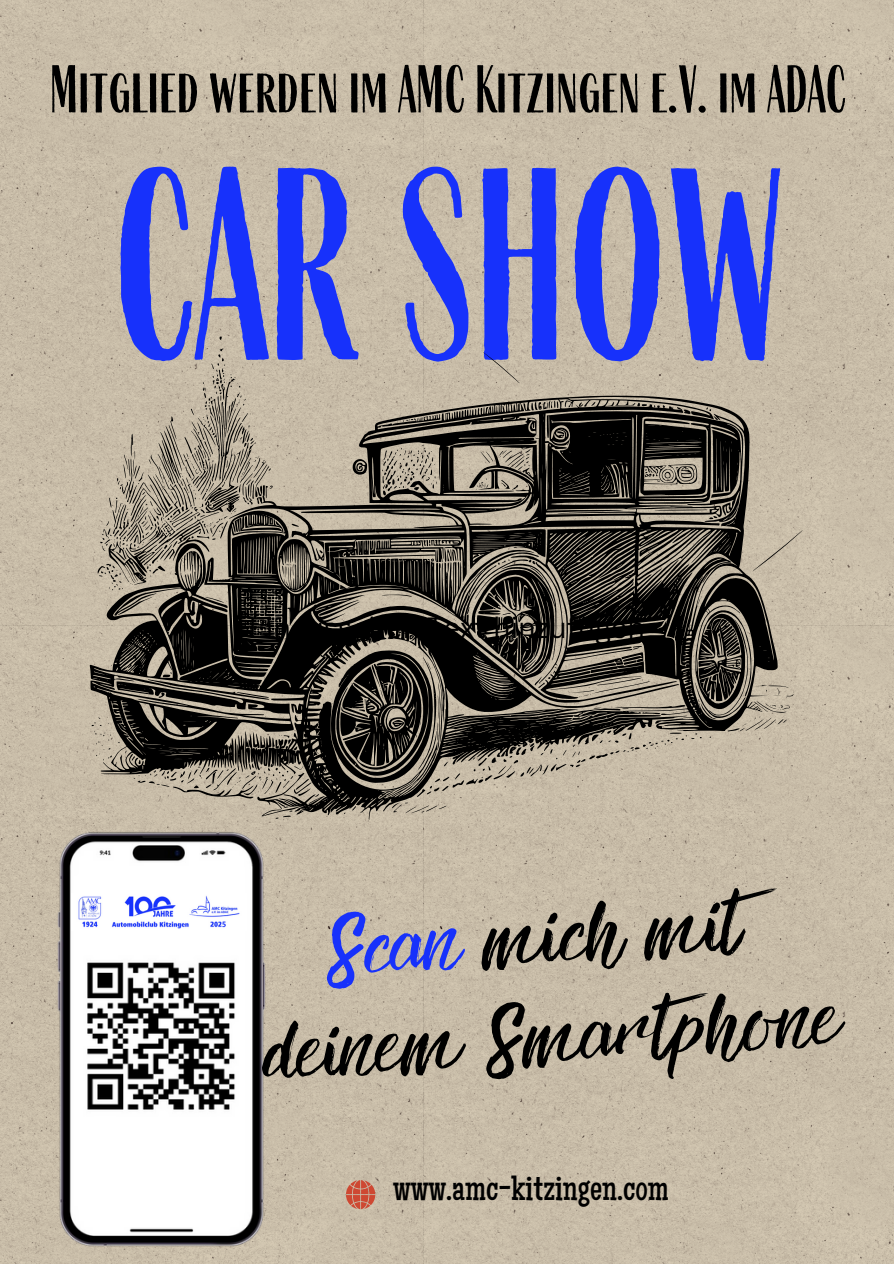
<style>
.page{position:relative;width:894px;height:1264px;background:#fff}
.page>*{position:absolute;margin:0;border:0;box-sizing:border-box;transform-origin:0 0}
.t1{font:225px "Farmhand Sans";color:#1731fb}
.t2{font:72px/99.8px "Rebel";color:#000;text-align:center}
.t3{font:55.5px "Farmhand Sans";color:#000}
.t4{font:34.5px "Maiden Orange";color:#000}
.t5{font:28.5px "Canva Sans";color:#000}
.s1{color:#1731fb}
</style>
<div class="page">
<img style="left:0;top:0;width:893px;height:1263px">
<svg style="left:89px;top:336px;width:715px;height:484px;background:#7c7468"></svg>
<img style="left:46px;top:828px;width:226px;height:423px">
<img style="left:72px;top:893px;width:174px;height:37px">
<svg style="left:346px;top:1179px;width:29px;height:30px"></svg>
<p class="t3" style="left:50px;top:55px;width:797px">Mitglied werden im AMC Kitzingen e.V. im ADAC</p>
<p class="t1" style="left:112px;top:128px;width:672px">CAR SHOW</p>
<h3 class="t5" style="left:248px;top:608px;width:398px">Ein bisschen Text hinzufügen</h3>
<p class="t2" style="left:255px;top:918px;width:578px;rotate:-4deg"><span class="s1">Scan</span> mich mit deinem Smartphone</p>
<p class="t4" style="left:393px;top:1175px;width:277px">www.amc-kitzingen.com</p>
</div>
